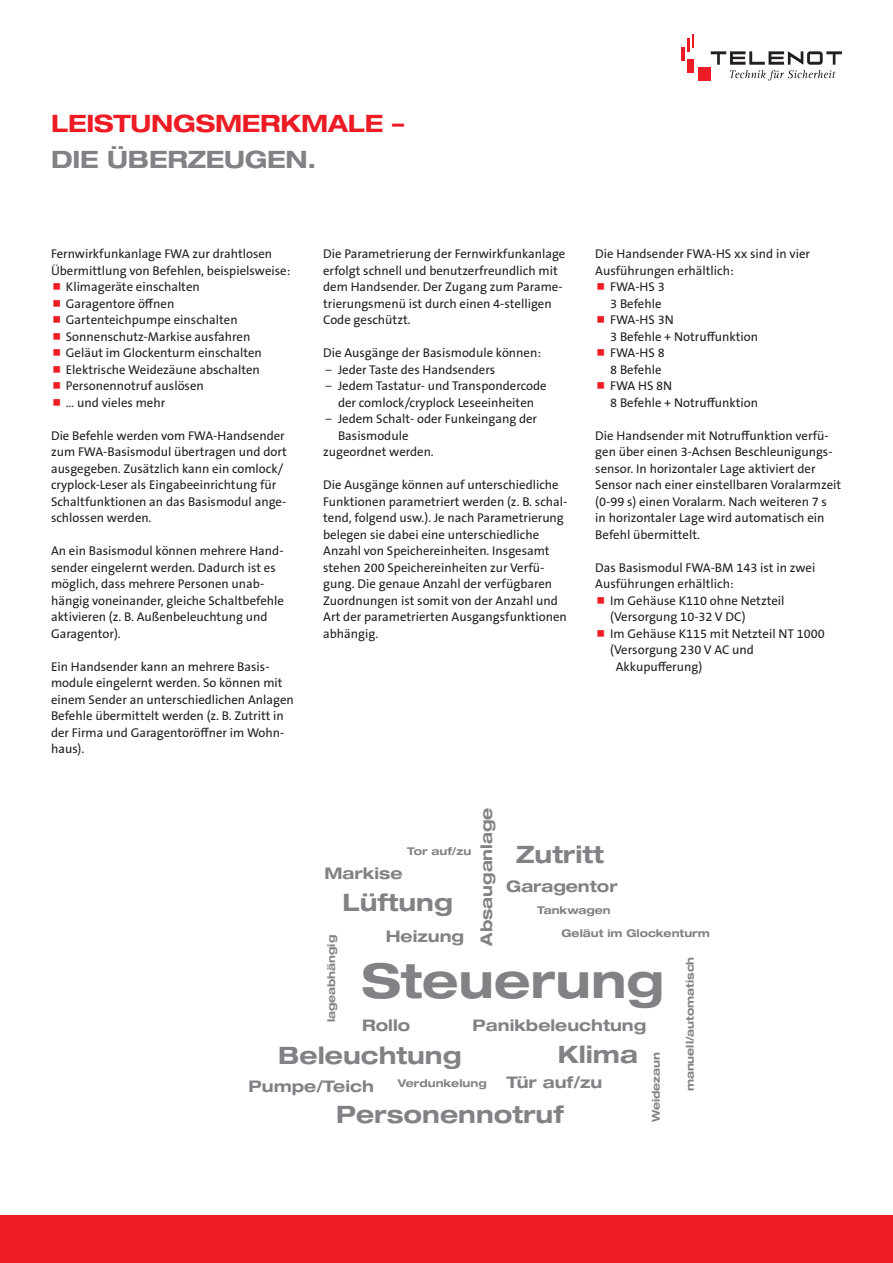
<style>
.page{position:relative;width:893px;height:1263px;background:#fff}
.page>*{position:absolute;margin:0;border:0;box-sizing:border-box;transform-origin:0 0}
.t1{font:700 expanded 48px "Helvetica Neue LT Pro";color:#808285}
.t2{font:700 expanded 24px "Helvetica Neue LT Pro";color:#808285}
.t3{font:700 expanded 24px "Helvetica Neue LT Pro";letter-spacing:-.01em;color:#ed1c24}
.t4{font:700 expanded 16.05px "Helvetica Neue LT Pro";color:#808285}
.t5{font:12.75px/16.5px "The Sans B Plus W5 Plain";color:#231f20}
.t6{font:700 expanded 10.65px "Helvetica Neue LT Pro";color:#808285}
.s1{font-family:"The Sans B Plus W4";font-weight:300}
</style>
<div class="page">
<div style="left:0;top:1215px;width:893px;height:48px;background:#ed1c24"></div>
<div style="left:698px;top:68px;width:13px;height:13px;background:#ed1c24"></div>
<svg style="left:681px;top:35px;width:13px;height:26px"></svg>
<div style="left:687px;top:59px;width:7px;height:13px;background:#ed1c24"></div>
<svg style="left:711px;top:51px;width:131px;height:30px"></svg>
<h2 class="t3" style="left:51px;top:115px;width:354px">LEISTUNGSMERKMALE –</h2>
<h2 class="t2" style="left:51px;top:151px;width:267px">DIE ÜBERZEUGEN.</h2>
<p class="t5" style="left:51px;top:246px;width:223px">Fernwirkfunkanlage FWA zur drahtlosen</p>
<p class="t5" style="left:51px;top:263px;width:241px">Übermittlung von Befehlen, beispielsweise:</p>
<p class="t5" style="left:66px;top:279px;width:135px">Klimageräte einschalten</p>
<p class="t5" style="left:66px;top:296px;width:110px">Garagentore öffnen</p>
<p class="t5" style="left:66px;top:312px;width:173px">Gartenteichpumpe einschalten</p>
<p class="t5" style="left:66px;top:329px;width:186px">Sonnenschutz-Markise ausfahren</p>
<p class="t5" style="left:66px;top:345px;width:198px">Geläut im Glockenturm einschalten</p>
<p class="t5" style="left:66px;top:362px;width:196px">Elektrische Weidezäune abschalten</p>
<p class="t5" style="left:66px;top:378px;width:139px">Personennotruf auslösen</p>
<p class="t5" style="left:66px;top:395px;width:101px">… und vieles mehr</p>
<p class="t5" style="left:51px;top:428px;width:238px">Die Befehle werden vom FWA-Handsender zum FWA-Basismodul übertragen und dort ausgegeben. Zusätzlich kann ein comlock/ cryplock-Leser als Eingabeeinrichtung für Schaltfunktionen an das Basismodul ange&shy;schlossen werden.</p>
<p class="t5" style="left:51px;top:543px;width:234px">An ein Basismodul können mehrere Hand&shy;sender eingelernt werden. Dadurch ist es möglich, dass mehrere Personen unab&shy;hängig voneinander, gleiche Schaltbefehle aktivieren (z. B. Außenbeleuchtung und Garagentor).</p>
<p class="t5" style="left:51px;top:659px;width:244px">Ein Handsender kann an mehrere Basis&shy;module eingelernt werden. So können mit einem Sender an unterschiedlichen Anlagen Befehle übermittelt werden (z. B. Zutritt in der Firma und Garagentoröffner im Wohn&shy;haus).</p>
<p class="t5" style="left:323px;top:246px;width:244px">Die Parametrierung der Fernwirkfunkanlage erfolgt schnell und benutzerfreundlich mit dem Handsender. Der Zugang zum Parame&shy;trierungsmenü ist durch einen 4-stelligen Code geschützt.</p>
<p class="t5" style="left:323px;top:345px;width:219px">Die Ausgänge der Basismodule können:</p>
<p class="t5" style="left:325px;top:362px;width:171px"><span class="s1">−</span> Jeder Taste des Handsenders</p>
<p class="t5" style="left:325px;top:378px;width:223px"><span class="s1">−</span> Jedem Tastatur- und Transpondercode</p>
<p class="t5" style="left:338px;top:395px;width:198px">der comlock/cryplock Leseeinheiten</p>
<p class="t5" style="left:325px;top:411px;width:213px"><span class="s1">−</span> Jedem Schalt- oder Funkeingang der</p>
<p class="t5" style="left:338px;top:428px;width:72px">Basismodule</p>
<p class="t5" style="left:323px;top:444px;width:112px">zugeordnet werden.</p>
<p class="t5" style="left:323px;top:477px;width:246px">Die Ausgänge können auf unterschiedliche Funktionen parametriert werden (z. B. schal&shy;tend, folgend usw.). Je nach Parametrierung belegen sie dabei eine unterschiedliche Anzahl von Speichereinheiten. Insgesamt stehen 200 Speichereinheiten zur Verfü&shy;gung. Die genaue Anzahl der verfügbaren Zuordnungen ist somit von der Anzahl und Art der parametrierten Ausgangsfunktionen abhängig.</p>
<p class="t5" style="left:595px;top:246px;width:216px">Die Handsender FWA-HS xx sind in vier</p>
<p class="t5" style="left:595px;top:263px;width:140px">Ausführungen erhältlich:</p>
<p class="t5" style="left:610px;top:279px;width:56px">FWA-HS 3</p>
<p class="t5" style="left:610px;top:296px;width:53px">3 Befehle</p>
<p class="t5" style="left:610px;top:312px;width:65px">FWA-HS 3N</p>
<p class="t5" style="left:610px;top:329px;width:150px">3 Befehle + Notruffunktion</p>
<p class="t5" style="left:610px;top:345px;width:56px">FWA-HS 8</p>
<p class="t5" style="left:610px;top:362px;width:53px">8 Befehle</p>
<p class="t5" style="left:610px;top:378px;width:64px">FWA HS 8N</p>
<p class="t5" style="left:610px;top:395px;width:150px">8 Befehle + Notruffunktion</p>
<p class="t5" style="left:595px;top:428px;width:247px">Die Handsender mit Notruffunktion verfü&shy;gen über einen 3-Achsen Beschleunigungs&shy;sensor. In horizontaler Lage aktiviert der Sensor nach einer einstellbaren Voralarmzeit (0-99 s) einen Voralarm. Nach weiteren 7 s<br>in horizontaler Lage wird automatisch ein Befehl übermittelt.</p>
<p class="t5" style="left:595px;top:560px;width:222px">Das Basismodul FWA-BM 143 ist in zwei</p>
<p class="t5" style="left:595px;top:576px;width:140px">Ausführungen erhältlich:</p>
<p class="t5" style="left:610px;top:593px;width:176px">Im Gehäuse K110 ohne Netzteil</p>
<p class="t5" style="left:610px;top:609px;width:137px">(Versorgung 10-32 V DC)</p>
<p class="t5" style="left:610px;top:626px;width:216px">Im Gehäuse K115 mit Netzteil NT 1000</p>
<p class="t5" style="left:610px;top:642px;width:145px">(Versorgung 230 V AC und</p>
<p class="t5" style="left:616px;top:659px;width:88px">Akkupufferung)</p>
<p class="t4" style="left:481px;top:946px;width:140px;rotate:-90deg">Absauganlage</p>
<h2 class="t2" style="left:516px;top:846px;width:89px">Zutritt</h2>
<p class="t6" style="left:407px;top:847px;width:66px">Tor auf/zu</p>
<p class="t4" style="left:325px;top:867px;width:79px">Markise</p>
<p class="t4" style="left:506px;top:880px;width:113px">Garagentor</p>
<h2 class="t2" style="left:342px;top:894px;width:112px">Lüftung</h2>
<p class="t6" style="left:537px;top:907px;width:75px">Tankwagen</p>
<p class="t6" style="left:561px;top:929px;width:150px">Geläut im Glockenturm</p>
<p class="t4" style="left:386px;top:930px;width:80px">Heizung</p>
<p class="t6" style="left:328px;top:1022px;width:88px;rotate:-90deg">lageabhängig</p>
<p class="t6" style="left:686px;top:1091px;width:136px;rotate:-90deg">manuell/automatisch</p>
<h1 class="t1" style="left:362px;top:963px;width:304px">Steuerung</h1>
<p class="t4" style="left:362px;top:1020px;width:50px">Rollo</p>
<p class="t4" style="left:473px;top:1020px;width:175px">Panikbeleuchtung</p>
<h2 class="t2" style="left:558px;top:1045px;width:82px">Klima</h2>
<h2 class="t2" style="left:278px;top:1047px;width:185px">Beleuchtung</h2>
<p class="t6" style="left:652px;top:1122px;width:72px;rotate:-90deg">Weidezaun</p>
<p class="t4" style="left:506px;top:1076px;width:98px">Tür auf/zu</p>
<p class="t6" style="left:398px;top:1080px;width:90px">Verdunkelung</p>
<p class="t4" style="left:249px;top:1080px;width:127px">Pumpe/Teich</p>
<h2 class="t2" style="left:336px;top:1106px;width:229px">Personennotruf</h2>
</div>
